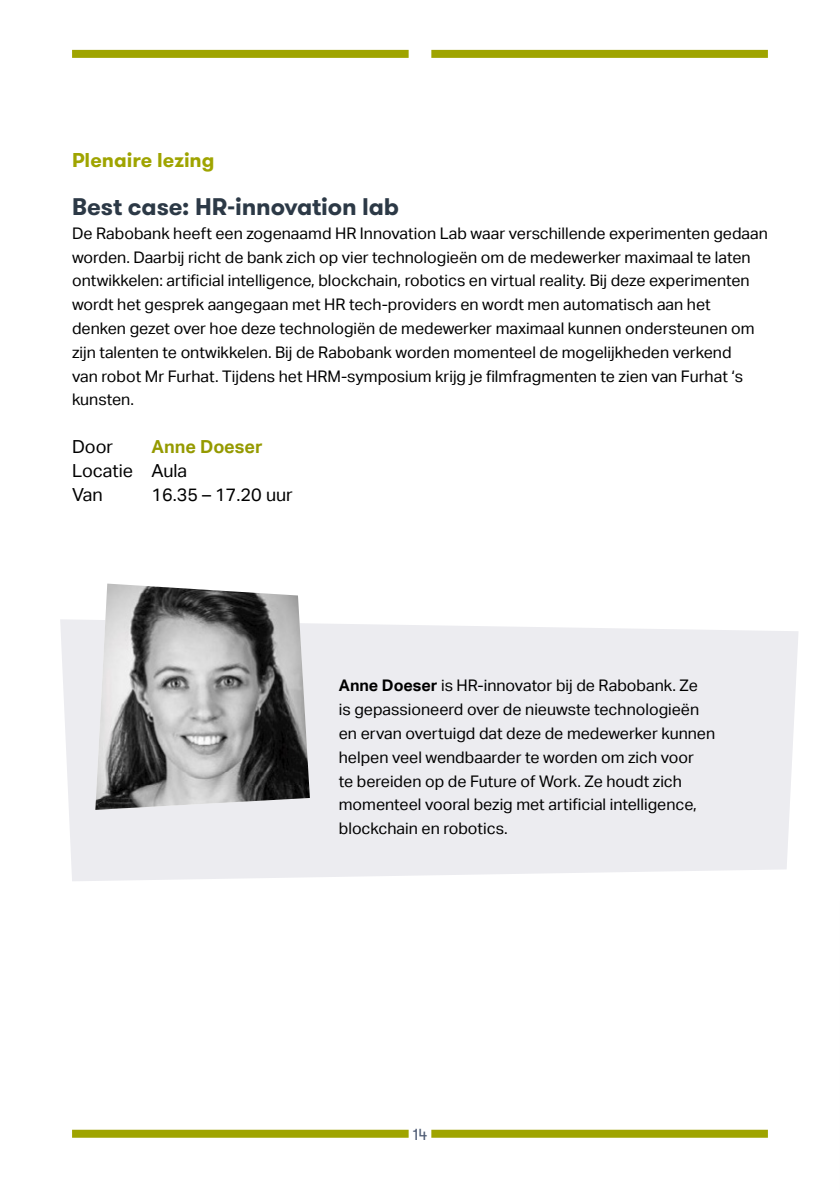
<style>
.page{position:relative;width:840px;height:1191px;background:#fff}
.page>*{position:absolute;margin:0;border:0;box-sizing:border-box;transform-origin:0 0}
.t1{font:700 24px "GT Walsheim Pro";letter-spacing:-.005em;color:#2c3946}
.t2{font:700 20px "GT Walsheim Pro";color:#9fa400}
.t3{font:18px/23.8px "Aktiv Grotesk";color:#000}
.t4{font:700 18px "Aktiv Grotesk";color:#959a00}
.t5{font:16px/23.8px "Aktiv Grotesk";color:#000}
.t6{font:16px "GT Walsheim Pro";color:#515e76}
.s1{font-weight:700}
</style>
<div class="page">
<svg style="left:60px;top:619px;width:738px;height:262px;fill:#ececf0"></svg>
<div style="left:72px;top:50px;width:336px;height:8px;background:#9fa400"></div>
<div style="left:72px;top:1129px;width:336px;height:8px;background:#9fa400"></div>
<div style="left:431px;top:50px;width:336px;height:8px;background:#9fa400"></div>
<div style="left:431px;top:1129px;width:336px;height:8px;background:#9fa400"></div>
<img style="left:95px;top:583px;width:215px;height:227px">
<p class="t2" style="left:72px;top:147px;width:144px">Plenaire lezing</p>
<h1 class="t1" style="left:72px;top:191px;width:328px">Best case: HR-innovation lab</h1>
<p class="t5" style="left:72px;top:221px;width:697px">De Rabobank heeft een zogenaamd HR Innovation Lab waar verschillende experimenten gedaan worden. Daarbij richt de bank zich op vier technologieën om de medewerker maximaal te laten ontwikkelen: artificial intelligence, blockchain, robotics en virtual reality. Bij deze experimenten wordt het gesprek aangegaan met HR tech-providers en wordt men automatisch aan het denken gezet over hoe deze technologiën de medewerker maximaal kunnen ondersteunen om zijn talenten te ontwikkelen. Bij de Rabobank worden momenteel de mogelijkheden verkend<br>van robot Mr Furhat. Tijdens het HRM-symposium krijg je filmfragmenten te zien van Furhat ‘s kunsten.</p>
<p class="t3" style="left:72px;top:435px;width:43px">Door</p>
<p class="t4" style="left:151px;top:436px;width:112px">Anne Doeser</p>
<p class="t3" style="left:72px;top:459px;width:117px">Locatie Aula<br>Van</p>
<p class="t3" style="left:151px;top:483px;width:143px">16.35 – 17.20 uur</p>
<p class="t5" style="left:338px;top:674px;width:377px"><span class="s1">Anne Doeser</span> is HR-innovator bij de Rabobank. Ze<br>is gepassioneerd over de nieuwste technologieën en ervan overtuigd dat deze de medewerker kunnen helpen veel wendbaarder te worden om zich voor<br>te bereiden op de Future of Work. Ze houdt zich momenteel vooral bezig met artificial intelligence, blockchain en robotics.</p>
<p class="t6" style="left:412px;top:1124px;width:16px">14</p>
</div>
